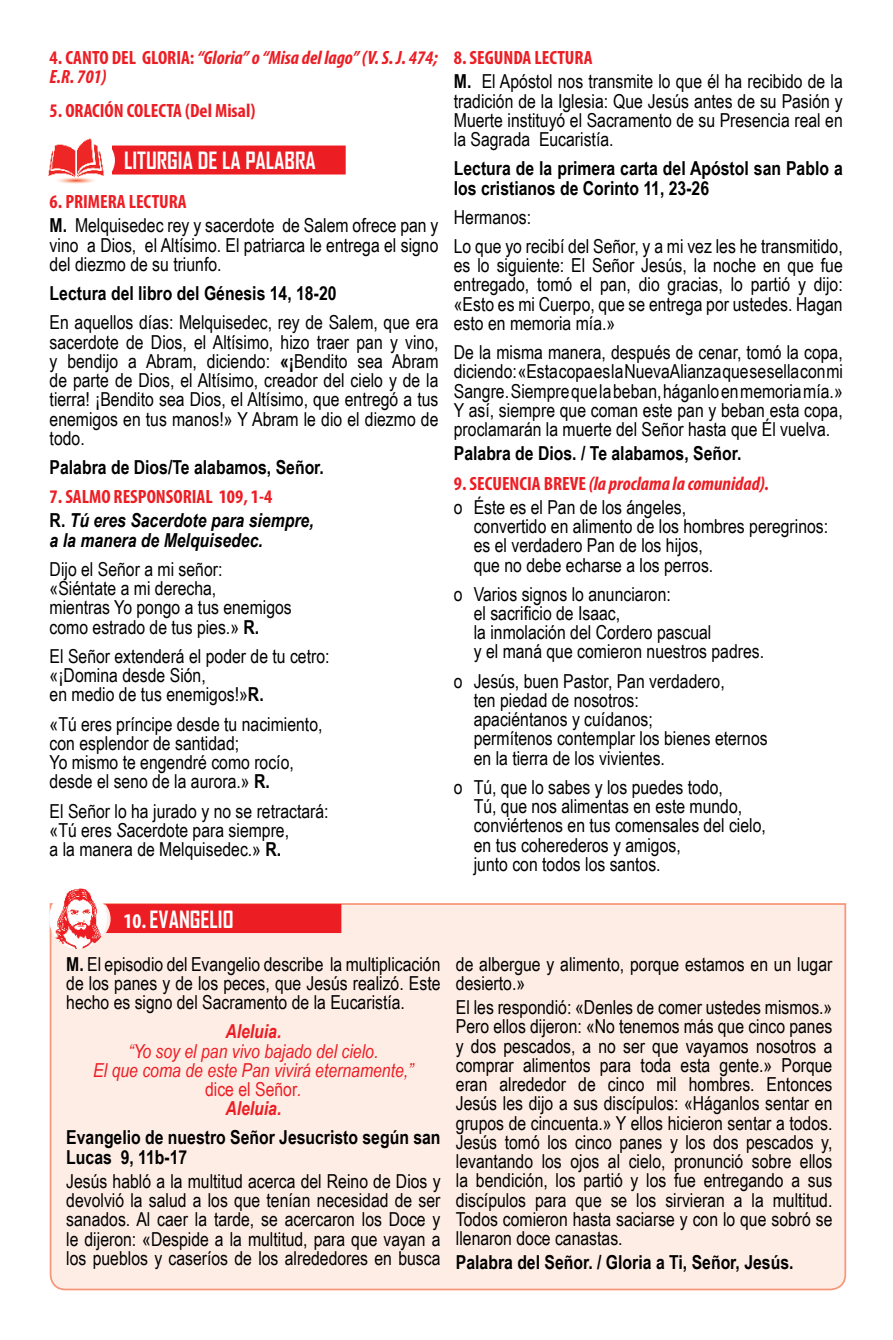
<style>
.page{position:relative;width:893px;height:1340px;background:#fff}
.page>*{position:absolute;margin:0;border:0;box-sizing:border-box;transform-origin:0 0}
.t1{font:700 22.75px "Agency FB";color:#fff}
.t2{font:19.25px/19.2px "Arial Narrow";color:#000}
.t3{font:700 19.25px/19.2px "Arial Narrow";color:#000}
.t4{font:italic 700 condensed 19.25px/19.2px "Myriad Pro";color:#ed1d24}
.t5{font:italic 19.25px/19.2px "Arial Narrow";color:#ed1d24;text-align:center}
.t6{font:700 condensed 19.25px "Myriad Pro";color:#ed1d24}
.t7{font:italic 700 19.25px/19.2px "Arial Narrow";color:#000}
.t8{font:italic 700 19.25px "Arial Narrow";color:#ed1d24}
.s1{font-style:normal}
.s2{font-weight:700}
.s3{font-style:italic}
.s4{font-family:"Myriad Pro";font-stretch:condensed;font-size:21px}
</style>
<div class="page">
<div style="left:112px;top:145px;width:234px;height:29px;background:#ed1d24"></div>
<img style="left:48px;top:138px;width:57px;height:46px">
<div style="left:49px;top:903px;width:798px;height:388px;background:#feede5"></div>
<div style="left:107px;top:904px;width:234px;height:29px;background:#ed1d24"></div>
<img style="left:49px;top:888px;width:58px;height:60px">
<p class="t4" style="left:50px;top:48px;width:390px"><span class="s1">4. CANTO DEL GLORIA:</span> “Gloria” o “Misa del lago” (V. S. J. 474;<br>E.R. 701)</p>
<p class="t6" style="left:50px;top:99px;width:207px">5. ORACIÓN COLECTA (Del Misal)</p>
<p class="t1" style="left:124px;top:146px;width:193px">LITURGIA DE LA PALABRA</p>
<p class="t6" style="left:50px;top:190px;width:139px">6. PRIMERA LECTURA</p>
<p class="t2" style="left:50px;top:215px;width:390px;text-align:justify"><span class="s2">M.</span> Melquisedec rey y sacerdote de Salem ofrece pan y vino a Dios, el Altísimo. El patriarca le entrega el signo del diezmo de su triunfo.</p>
<p class="t3" style="left:50px;top:283px;width:288px">Lectura del libro del Génesis 14, 18-20</p>
<p class="t2" style="left:50px;top:312px;width:390px;text-align:justify">En aquellos días: Melquisedec, rey de Salem, que era sacerdote de Dios, el Altísimo, hizo traer pan y vino, y bendijo a Abram, diciendo: <span class="s2">«¡</span>Bendito sea Abram de parte de Dios, el Altísimo, creador del cielo y de la tierra! ¡Bendito sea Dios, el Altísimo, que entregó a tus enemigos en tus manos!» Y Abram le dio el diezmo de todo.</p>
<p class="t3" style="left:50px;top:457px;width:276px">Palabra de Dios/Te alabamos, Señor.</p>
<p class="t6" style="left:50px;top:485px;width:224px">7. SALMO RESPONSORIAL 109, 1-4</p>
<p class="t7" style="left:50px;top:510px;width:266px"><span class="s1">R.</span> Tú eres Sacerdote para siempre, a la manera de Melquisedec.</p>
<p class="t2" style="left:50px;top:559px;width:244px">Dijo el Señor a mi señor: «Siéntate a mi derecha,<br>mientras Yo pongo a tus enemigos como estrado de tus pies.» <span class="s2">R.</span></p>
<p class="t2" style="left:50px;top:645px;width:281px">El Señor extenderá el poder de tu cetro: «¡Domina desde Sión,<br>en medio de tus enemigos!»<span class="s2">R.</span></p>
<p class="t2" style="left:50px;top:713px;width:274px">«Tú eres príncipe desde tu nacimiento, con esplendor de santidad;<br>Yo mismo te engendré como rocío, desde el seno de la aurora.» <span class="s2">R.</span></p>
<p class="t2" style="left:50px;top:800px;width:281px">El Señor lo ha jurado y no se retractará: «Tú eres <span class="s3">S</span>acerdote para siempre,<br>a la manera de Melquisedec.» <span class="s2">R.</span></p>
<p class="t6" style="left:454px;top:46px;width:140px">8. SEGUNDA LECTURA</p>
<p class="t2" style="left:454px;top:71px;width:390px;text-align:justify"><span class="s2">M.</span> El Apóstol nos transmite lo que él ha recibido de la tradición de la Iglesia: Que Jesús antes de su Pasión y Muerte instituyó el Sacramento de su Presencia real en la Sagrada Eucaristía.</p>
<p class="t3" style="left:454px;top:158px;width:390px">Lectura de la primera carta del Apóstol san Pablo a los cristianos de Corinto 11, 23-26</p>
<p class="t2" style="left:454px;top:201px;width:390px;line-height:29.2px">Hermanos:<br>Lo que yo recibí del Señor, y a mi vez les he transmitido,</p>
<p class="t2" style="left:454px;top:255px;width:390px;text-align:justify">es lo siguiente: El Señor Jesús, la noche en que fue entregado, tomó el pan, dio gracias, lo partió y dijo: «Esto es mi Cuerpo, que se entrega por ustedes. Hagan esto en memoria mía.»</p>
<p class="t2" style="left:454px;top:342px;width:391px;text-align:justify">De la misma manera, después de cenar, tomó la copa, diciendo: «Esta copa es la Nueva Alianza que se sella con mi Sangre. Siempre que la beban, háganlo en memoria mía.» Y así, siempre que coman este pan y beban esta copa, proclamarán la muerte del Señor hasta que Él vuelva.</p>
<p class="t3" style="left:454px;top:443px;width:289px">Palabra de Dios. / Te alabamos, Señor.</p>
<p class="t4" style="left:454px;top:473px;width:317px"><span class="s1">9. SECUENCIA BREVE</span> (la proclama la comunidad).</p>
<p class="t2" style="left:474px;top:496px;width:356px;text-indent:-20px">o Éste es el Pan de los ángeles,<br>convertido en alimento de los hombres peregrinos: es el verdadero Pan de los hijos,<br>que no debe echarse a los perros.</p>
<p class="t2" style="left:474px;top:583px;width:292px;text-indent:-20px">o Varios signos lo anunciaron:<br>el sacrificio de Isaac,<br>la inmolación del Cordero pascual<br>y el maná que comieron nuestros padres.</p>
<p class="t2" style="left:474px;top:670px;width:295px;text-indent:-20px">o Jesús, buen Pastor, Pan verdadero,<br>ten piedad de nosotros:<br>apaciéntanos y cuídanos;<br>permítenos contemplar los bienes eternos en la tierra de los vivientes.</p>
<p class="t2" style="left:474px;top:776px;width:294px;text-indent:-20px">o Tú, que lo sabes y los puedes todo,<br>Tú, que nos alimentas en este mundo, conviértenos en tus comensales del cielo, en tus coherederos y amigos,<br>junto con todos los santos.</p>
<p class="t1" style="left:124px;top:905px;width:112px"><span class="s4">10.</span> EVANGELIO</p>
<p class="t2" style="left:66px;top:953px;width:376px;text-align:justify"><span class="s2">M.</span> El episodio del Evangelio describe la multiplicación de los panes y de los peces, que Jesús realizó. Este hecho es signo del Sacramento de la Eucaristía.</p>
<p class="t8" style="left:225px;top:1016px;width:58px">Aleluia.</p>
<p class="t5" style="left:93px;top:1040px;width:322px">“Yo soy el pan vivo bajado del cielo.<br>El que coma de este Pan vivirá eternamente,” <span class="s1">dice el Señor</span>.<br><span class="s2">Aleluia.</span></p>
<p class="t3" style="left:66px;top:1127px;width:376px">Evangelio de nuestro Señor Jesucristo según san<br>Lucas 9, 11b-17</p>
<p class="t2" style="left:66px;top:1170px;width:376px;text-align:justify">Jesús habló a la multitud acerca del Reino de Dios y devolvió la salud a los que tenían necesidad de ser sanados. Al caer la tarde, se acercaron los Doce y le dijeron: «Despide a la multitud, para que vayan a los pueblos y caseríos de los alrededores en busca</p>
<p class="t2" style="left:456px;top:953px;width:378px">de albergue y alimento, porque estamos en un lugar desierto.»</p>
<p class="t2" style="left:456px;top:996px;width:378px;text-align:justify">El les respondió: «Denles de comer ustedes mismos.» Pero ellos dijeron: «No tenemos más que cinco panes y dos pescados, a no ser que vayamos nosotros a comprar alimentos para toda esta gente.» Porque eran alrededor de cinco mil hombres. Entonces Jesús les dijo a sus discípulos: «Háganlos sentar en grupos de cincuenta.» Y ellos hicieron sentar a todos.<br>Jesús tomó los cinco panes y los dos pescados y, levantando los ojos al cielo, pronunció sobre ellos la bendición, los partió y los fue entregando a sus discípulos para que se los sirvieran a la multitud.<br>Todos comieron hasta saciarse y con lo que sobró se llenaron doce canastas.</p>
<p class="t3" style="left:456px;top:1251px;width:339px">Palabra del Señor. / Gloria a Ti, Señor, Jesús.</p>
</div>
